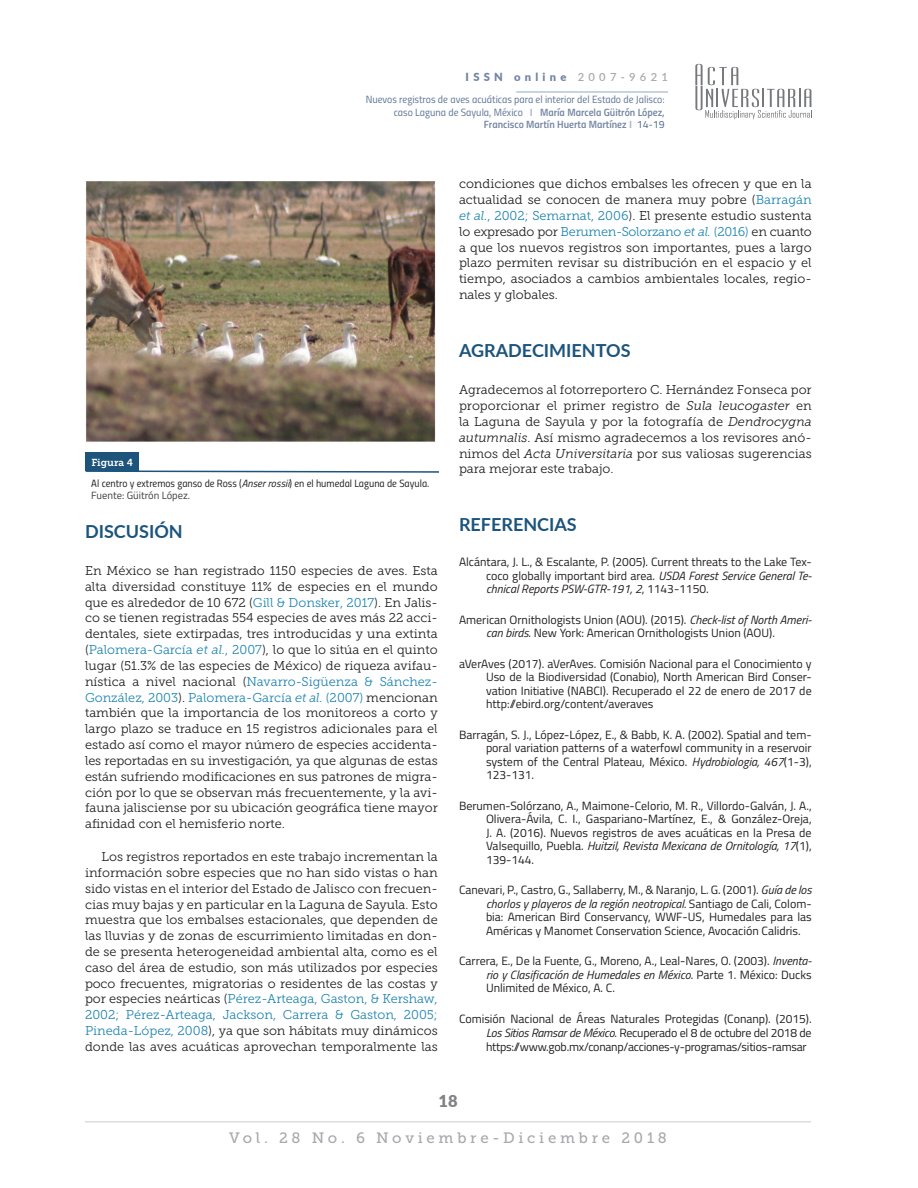
<style>
.page{position:relative;width:918px;height:1188px;background:#fff}
.page>*{position:absolute;margin:0;border:0;box-sizing:border-box;transform-origin:0 0}
.Subtítulo{font:700 18px "Lato";color:#1c547c}
.t1{font:900 16.5px "Lato";color:#808285}
.t2{font:15px "Museo Slab 500";letter-spacing:.25em;color:#a8a9ad}
.Texto{font:12.75px/15.8px "Museo Slab 300";color:#231f20;text-align:justify}
.Texto_2{font:12.75px/15.9px "Museo Slab 300";color:#231f20;text-align:justify}
.Referencias{font:12px/13.5px "Titillium";color:#231f20;text-align:justify}
.t3{font:900 11.25px "Lato";letter-spacing:.38em;color:#7385a3}
.t4{font:10.5px/12.6px "Titillium Regular Upright";color:#5f7797;text-align:right}
.pie_figura{font:10.5px "Titillium Regular Upright";color:#231f20}
.t5{font:10.5px "Titillium Semibold Upright";color:#7385a3}
.pie_figura-2{font:10.5px "Titillium";color:#3e3e3f}
.texto{font:10.2px "Museo Slab 700";color:#fff}
.s1{font-weight:600;color:#a8a9ad}
.s2{font-family:"Titillium";font-weight:700;color:#afb7ca}
.s3{font-family:"Titillium Semibold Upright";color:#7385a3}
.s4{font-family:"Titillium Regular Upright";color:#4a6a8e}
.s5{font-family:"Titillium";font-style:italic}
.s6{color:#2085b1}
.s7{font-style:italic;color:#2085b1}
.s8{font-style:italic}
</style>
<div class="page">
<hr style="left:85px;top:1121px;width:726px;height:2px;background:#dcdddf">
<svg style="left:695px;top:64px;width:117px;height:55px"></svg>
<hr style="left:516px;top:92px;width:152px;height:1px;background:#1c547c">
<img style="left:86px;top:181px;width:350px;height:261px">
<div style="left:86px;top:452px;width:53px;height:19px;background:#1c547c"></div>
<svg style="left:85px;top:470px;width:354px;height:3px"></svg>
<p class="t3" style="left:466px;top:68px;width:204px">ISSN online <span class="s1">2007-9621</span></p>
<p class="t4" style="left:366px;top:93px;width:300px">Nuevos registros de aves acuáticas para el interior del Estado de Jalisco: caso Laguna de Sayula, México <span class="s2">I</span> <span class="s3">María Marcela Güitrón López,</span></p>
<p class="t5" style="left:484px;top:117px;width:182px">Francisco Martín Huerta Martínez <span class="s2">I</span> <span class="s4">14-19</span></p>
<p class="texto" style="left:91px;top:457px;width:43px">Figura 4</p>
<p class="pie_figura" style="left:91px;top:475px;width:339px">Al centro y extremos ganso de Ross (<span class="s5">Anser rossii</span>) en el humedal Laguna de Sayula.</p>
<p class="pie_figura-2" style="left:91px;top:487px;width:100px">Fuente: Güitrón López.</p>
<p class="Subtítulo" style="left:85px;top:518px;width:99px">DISCUSIÓN</p>
<p class="Texto" style="left:85px;top:563px;width:354px">En México se han registrado 1150 especies de aves. Esta alta diversidad constituye 11% de especies en el mundo que es alrededor de 10 672 (<span class="s6">Gill &amp; Donsker, 2017</span>). En Jalis&shy;co se tienen registradas 554 especies de aves más 22 acci&shy;dentales, siete extirpadas, tres introducidas y una extinta (<span class="s6">Palomera-García</span> <span class="s7">et al.</span><span class="s6">, 2007</span>), lo que lo sitúa en el quinto lugar (51.3% de las especies de México) de riqueza avifau&shy;nística a nivel nacional (<span class="s6">Navarro-Sigüenza &amp; Sánchez-González, 2003</span>). <span class="s6">Palomera-García</span> <span class="s7">et al.</span> <span class="s6">(2007)</span> mencionan también que la importancia de los monitoreos a corto y largo plazo se traduce en 15 registros adicionales para el estado así como el mayor número de especies accidenta&shy;les reportadas en su investigación, ya que algunas de estas están sufriendo modificaciones en sus patrones de migra&shy;ción por lo que se observan más frecuentemente, y la avi&shy;fauna jalisciense por su ubicación geográfica tiene mayor afinidad con el hemisferio norte.</p>
<p class="Texto_2" style="left:85px;top:849px;width:354px;text-indent:16px">Los registros reportados en este trabajo incrementan la información sobre especies que no han sido vistas o han sido vistas en el interior del Estado de Jalisco con frecuen&shy;cias muy bajas y en particular en la Laguna de Sayula. Esto muestra que los embalses estacionales, que dependen de las lluvias y de zonas de escurrimiento limitadas en don&shy;de se presenta heterogeneidad ambiental alta, como es el caso del área de estudio, son más utilizados por especies poco frecuentes, migratorias o residentes de las costas y por especies neárticas (<span class="s6">Pérez-Arteaga, Gaston, &amp; Kershaw, 2002; Pérez-Arteaga, Jackson, Carrera &amp; Gaston, 2005; Pineda-López, 2008</span>), ya que son hábitats muy dinámicos donde las aves acuáticas aprovechan temporalmente las</p>
<p class="Texto_2" style="left:459px;top:176px;width:354px">condiciones que dichos embalses les ofrecen y que en la actualidad se conocen de manera muy pobre (<span class="s6">Barragán </span><span class="s7">et al.</span><span class="s6">, 2002; Semarnat, 2006</span>). El presente estudio sustenta lo expresado por <span class="s6">Berumen-Solorzano</span> <span class="s7">et al.</span> <span class="s6">(2016)</span> en cuanto a que los nuevos registros son importantes, pues a largo plazo permiten revisar su distribución en el espacio y el tiempo, asociados a cambios ambientales locales, regio&shy;nales y globales.</p>
<p class="Subtítulo" style="left:459px;top:337px;width:173px">AGRADECIMIENTOS</p>
<p class="Texto" style="left:459px;top:382px;width:354px">Agradecemos al fotorreportero C. Hernández Fonseca por proporcionar el primer registro de <span class="s8">Sula leucogaster</span> en la Laguna de Sayula y por la fotografía de <span class="s8">Dendrocygna autumnalis</span>. Así mismo agradecemos a los revisores anó&shy;nimos del <span class="s8">Acta Universitaria</span> por sus valiosas sugerencias para mejorar este trabajo.</p>
<p class="Subtítulo" style="left:459px;top:512px;width:119px">REFERENCIAS</p>
<p class="Referencias" style="left:486px;top:555px;width:328px;text-indent:-27px">Alcántara, J. L., &amp; Escalante, P. (2005). Current threats to the Lake Tex&shy;coco globally important bird area. <span class="s8">USDA Forest Service General Te&shy;chnical Reports PSW-GTR-191, 2</span>, 1143-1150.</p>
<p class="Referencias" style="left:486px;top:612px;width:328px;text-indent:-27px">American Ornithologists Union (AOU). (2015). <span class="s8">Check-list of North Ameri&shy;can birds</span>. New York: American Ornithologists Union (AOU).</p>
<p class="Referencias" style="left:486px;top:656px;width:327px;text-indent:-27px">aVerAves (2017). aVerAves. Comisión Nacional para el Conocimiento y Uso de la Biodiversidad (Conabio), North American Bird Conser&shy;vation Initiative (NABCI). Recuperado el 22 de enero de 2017 de http://ebird.org/content/averaves</p>
<p class="Referencias" style="left:486px;top:727px;width:327px;text-indent:-27px">Barragán, S. J., López-López, E., &amp; Babb, K. A. (2002). Spatial and tem&shy;poral variation patterns of a waterfowl community in a reservoir system of the Central Plateau, México. <span class="s8">Hydrobiologia, 467</span>(1-3), 123-131.</p>
<p class="Referencias" style="left:486px;top:798px;width:327px;text-indent:-27px">Berumen-Solórzano, A., Maimone-Celorio, M. R., Villordo-Galván, J. A., Olivera-Ávila, C. I., Gaspariano-Martínez, E., &amp; González-Oreja, J. A. (2016). Nuevos registros de aves acuáticas en la Presa de Valsequillo, Puebla. <span class="s8">Huitzil, Revista Mexicana de Ornitología, 17</span>(1), 139-144.</p>
<p class="Referencias" style="left:486px;top:883px;width:327px;text-indent:-27px">Canevari, P., Castro, G., Sallaberry, M., &amp; Naranjo, L. G. (2001). <span class="s8">Guía de los chorlos y playeros de la región neotropical.</span> Santiago de Cali, Colom&shy;bia: American Bird Conservancy, WWF-US, Humedales para las Américas y Manomet Conservation Science, Avocación Calidris.</p>
<p class="Referencias" style="left:486px;top:954px;width:328px;text-indent:-27px">Carrera, E., De la Fuente, G., Moreno, A., Leal-Nares, O. (2003). <span class="s8">Inventa&shy;rio y Clasificación de Humedales en México</span>. Parte 1. México: Ducks Unlimited de México, A. C.</p>
<p class="Referencias" style="left:486px;top:1011px;width:327px;text-indent:-27px">Comisión Nacional de Áreas Naturales Protegidas (Conanp). (2015).<br><span class="s8">Los Sitios Ramsar de México</span>. Recuperado el 8 de octubre del 2018 de https://www.gob.mx/conanp/acciones-y-programas/sitios-ramsar</p>
<h2 class="t1" style="left:439px;top:1089px;width:21px">18</h2>
<p class="t2" style="left:229px;top:1129px;width:439px">Vol. 28 No. 6 Noviembre-Diciembre 2018</p>
</div>
